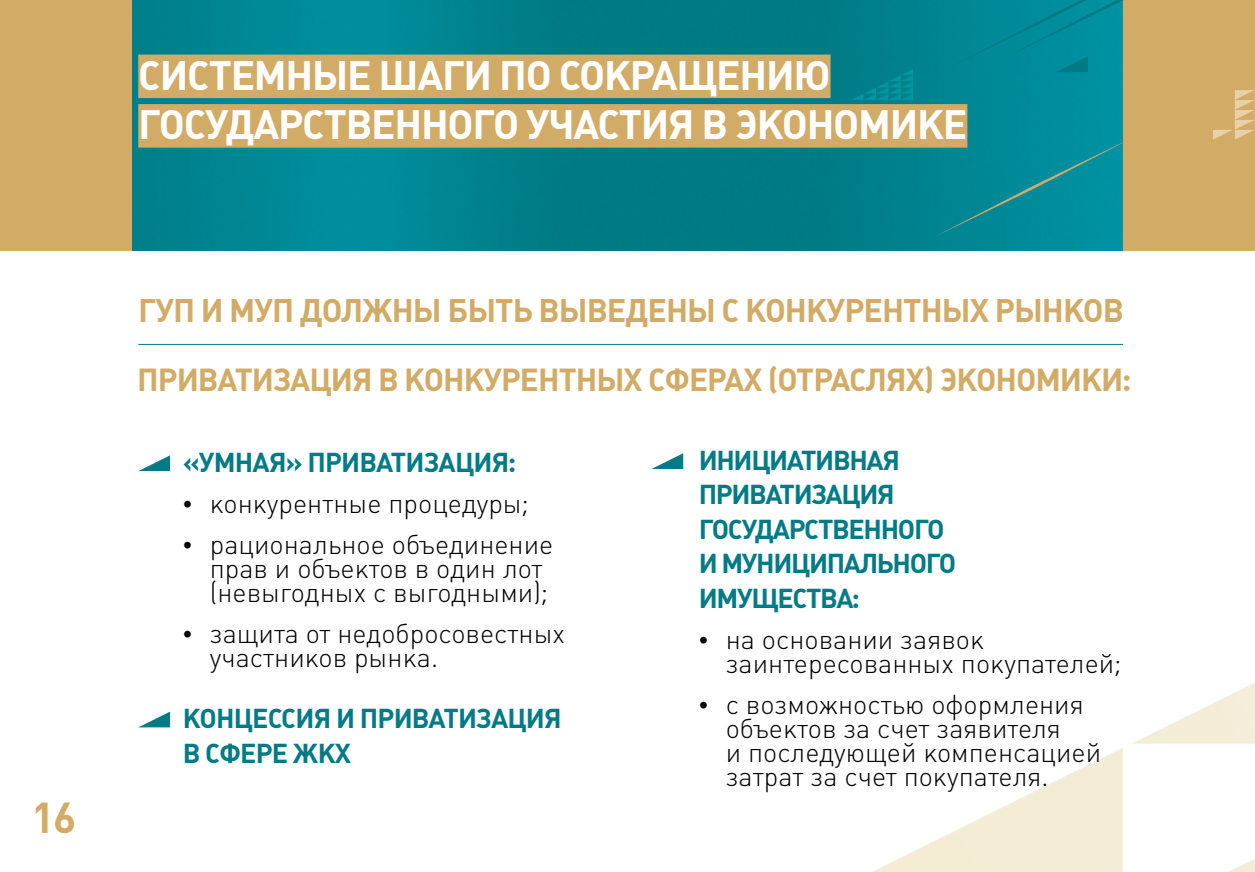
<style>
.page{position:relative;width:1255px;height:872px;background:#fff}
.page>*{position:absolute;margin:0;border:0;box-sizing:border-box;transform-origin:0 0}
.t1{font:700 42.75px "Plumb";color:#d2ab67}
.t2{font:700 40.5px/49.5px "Plumb";letter-spacing:-.03em;color:#fff}
.t3{font:700 32.25px "Plumb";letter-spacing:-.03em;color:#d2ab67}
.t4{font:700 31.5px "Plumb";letter-spacing:-.03em;color:#d2ab67}
.t5{font:300 27px/24px "Plumb";color:#000}
.t6{font:700 27px/34.5px "Plumb";letter-spacing:-.05em;color:#007b85}
.t7{font:700 27px/34.5px "Plumb";letter-spacing:-.03em;color:#007b85}
.s1{font-family:"Times New Roman";font-weight:400}
</style>
<div class="page">
<img style="left:138px;top:343px;width:1116px;height:529px">
<img style="left:132px;top:0;width:991px;height:251px">
<div style="left:0;top:0;width:132px;height:251px;background:#d2ab67"></div>
<div style="left:1123px;top:0;width:131px;height:251px;background:#d2ab67"></div>
<svg style="left:1213px;top:90px;width:42px;height:50px"></svg>
<svg style="left:851px;top:69px;width:62px;height:31px;background:#008590"></svg>
<div style="left:678px;top:0;width:219px;height:38px;background:#007c85"></div>
<hr style="left:138px;top:344px;width:985px;height:1px;background:#007b85">
<svg style="left:946px;top:0;width:178px;height:72px;background:#018a99"></svg>
<svg style="left:934px;top:136px;width:189px;height:101px;background:#038b98"></svg>
<div style="left:138px;top:55px;width:692px;height:43px;background:#d2ab67"></div>
<div style="left:138px;top:104px;width:829px;height:44px;background:#d2ab67"></div>
<svg style="left:138px;top:455px;width:32px;height:16px"></svg>
<svg style="left:651px;top:453px;width:32px;height:16px"></svg>
<svg style="left:138px;top:711px;width:32px;height:16px"></svg>
<h1 class="t1" style="left:32px;top:793px;width:46px">16</h1>
<h2 class="t2" style="left:138px;top:50px;width:830px">СИСТЕМНЫЕ ШАГИ ПО СОКРАЩЕНИЮ<br>ГОСУДАРСТВЕННОГО УЧАСТИЯ В ЭКОНОМИКЕ</h2>
<p class="t3" style="left:138px;top:292px;width:987px">ГУП И МУП ДОЛЖНЫ БЫТЬ ВЫВЕДЕНЫ С КОНКУРЕНТНЫХ РЫНКОВ</p>
<p class="t4" style="left:137px;top:361px;width:995px">ПРИВАТИЗАЦИЯ В КОНКУРЕНТНЫХ СФЕРАХ (ОТРАСЛЯХ) ЭКОНОМИКИ:</p>
<p class="t7" style="left:183px;top:445px;width:335px">«УМНАЯ» ПРИВАТИЗАЦИЯ:</p>
<p class="t5" style="left:183px;top:492px;width:347px"><span class="s1">•</span> конкурентные процедуры;</p>
<p class="t5" style="left:210px;top:533px;width:345px;text-indent:-27px"><span class="s1">•</span> рациональное объединение прав и объектов в один лот (невыгодных с выгодными);</p>
<p class="t5" style="left:210px;top:622px;width:357px;text-indent:-27px"><span class="s1">•</span> защита от недобросовестных участников рынка.</p>
<p class="t7" style="left:183px;top:701px;width:380px">КОНЦЕССИЯ И ПРИВАТИЗАЦИЯ<br>В СФЕРЕ ЖКХ</p>
<p class="t6" style="left:698px;top:443px;width:259px">ИНИЦИАТИВНАЯ<br>ПРИВАТИЗАЦИЯ<br>ГОСУДАРСТВЕННОГО<br>И МУНИЦИПАЛЬНОГО<br>ИМУЩЕСТВА:</p>
<p class="t5" style="left:725px;top:627px;width:397px;text-indent:-27px"><span class="s1">•</span> на основании заявок заинтересованных покупателей;</p>
<p class="t5" style="left:725px;top:692px;width:377px;text-indent:-27px"><span class="s1">•</span> с возможностью оформления объектов за счет заявителя<br>и последующей компенсацией затрат за счет покупателя.</p>
</div>
